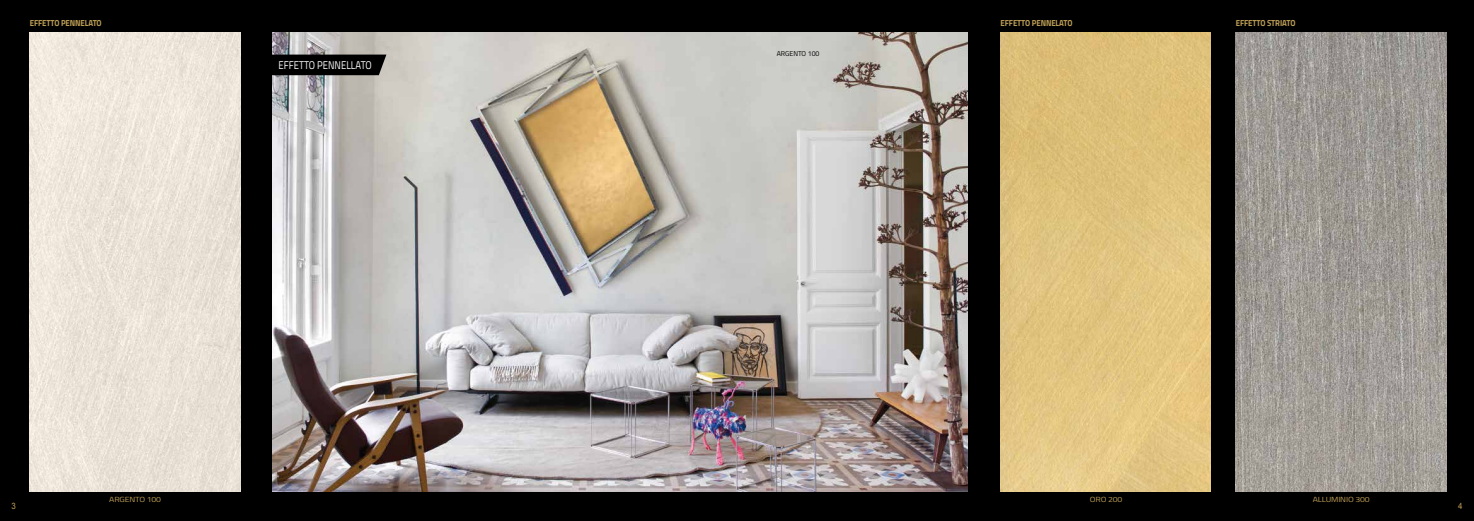
<style>
.page{position:relative;width:1474px;height:521px;background:#fff}
.page>*{position:absolute;margin:0;border:0;box-sizing:border-box;transform-origin:0 0}
.t1{font:11.2px "Titillium";color:#fff;scale:.85 1}
.t2{font:700 8.75px "Titillium";letter-spacing:-.015em;color:#be9f56;scale:.9 1}
.t3{font:8.75px "Arial";color:#be9f56;scale:.9 1}
.t4{font:7.44px "Titillium";letter-spacing:-.02em;color:#be9f56;scale:1.18 1}
.t5{font:7px "Titillium";color:#000}
</style>
<div class="page">
<div style="left:0;top:0;width:1473px;height:521px;background:#000"></div>
<img style="left:273px;top:32px;width:694px;height:459px">
<svg style="left:273px;top:55px;width:113px;height:20px"></svg>
<img style="left:1000px;top:32px;width:210px;height:459px">
<img style="left:30px;top:32px;width:211px;height:459px">
<img style="left:1235px;top:32px;width:211px;height:459px">
<p class="t2" style="left:30px;top:17px;width:81px">EFFETTO PENNELATO</p>
<p class="t2" style="left:1000px;top:17px;width:81px">EFFETTO PENNELATO</p>
<p class="t2" style="left:1235px;top:17px;width:68px">EFFETTO STRIATO</p>
<p class="t1" style="left:278px;top:57px;width:111px">EFFETTO PENNELLATO</p>
<p class="t5" style="left:776px;top:48px;width:44px">ARGENTO 100</p>
<p class="t4" style="left:109px;top:494px;width:45px">ARGENTO 100</p>
<p class="t4" style="left:1089px;top:494px;width:29px">ORO 200</p>
<p class="t4" style="left:1312px;top:494px;width:50px">ALLUMINIO 300</p>
<p class="t3" style="left:11px;top:500px;width:6px">3</p>
<p class="t3" style="left:1457px;top:500px;width:6px">4</p>
</div>
